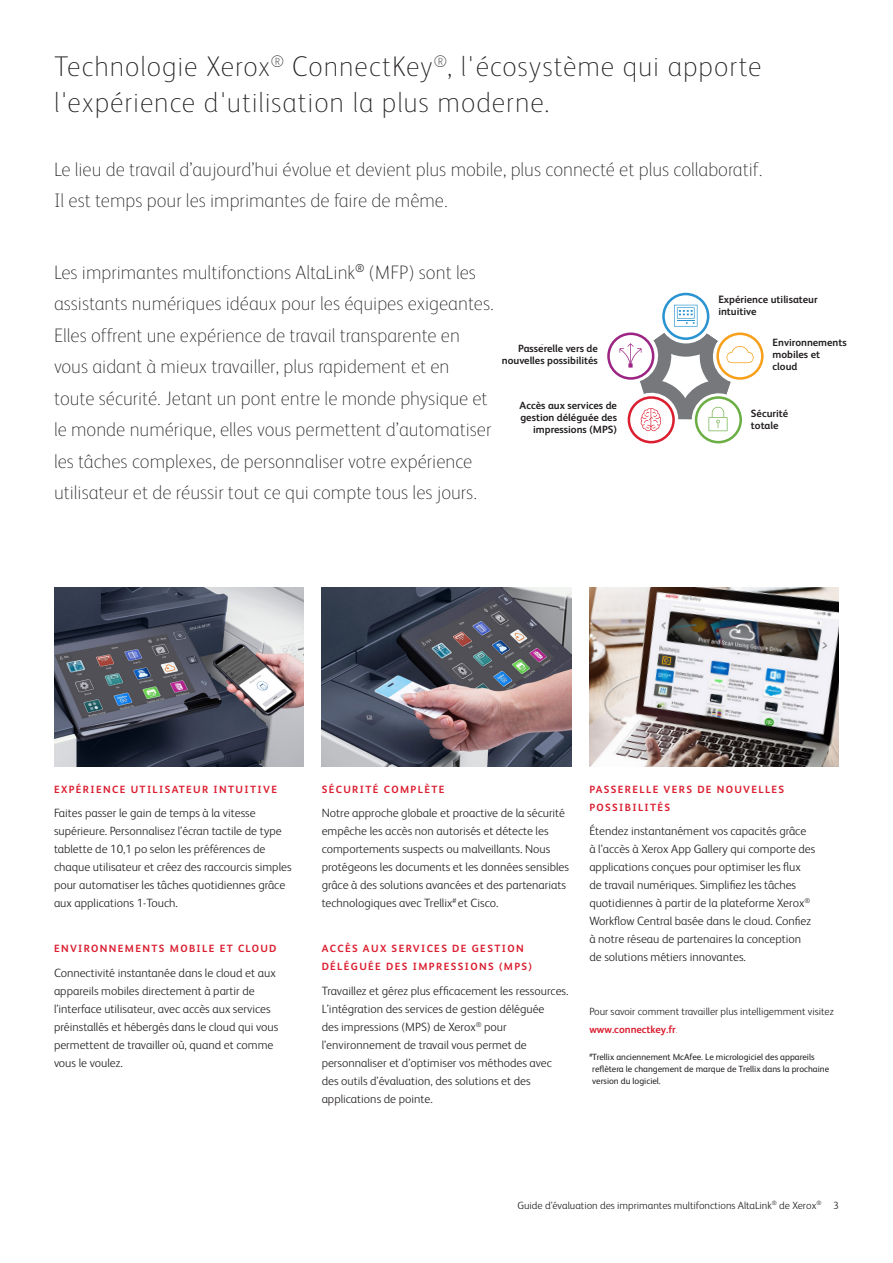
<style>
.page{position:relative;width:893px;height:1263px;background:#fff}
.page>*{position:absolute;margin:0;border:0;box-sizing:border-box;transform-origin:0 0}
.Head_16_20_color{font:100 28.5px/36px "Xerox Sans";letter-spacing:.03em;color:#231f20}
.Intro_Subhead{font:100 19.5px/31.5px "Xerox Sans";color:#231f20}
.Body_Text_8_5_12{font:300 12px/18px "Xerox Sans";color:#231f20}
.t1{font:700 11.85px/11.4px "Xerox Sans";color:#231f20;text-align:right}
.Title_Crosshead_left{font:700 10.5px/12px "Xerox Sans";color:#231f20}
.Call_to_action{font:300 10.5px/18px "Xerox Sans";color:#231f20}
.Body_Subhead_8_5_12{font:700 10.5px/18px "Xerox Sans";letter-spacing:.13em;color:#db1e30}
.Body_Text_8_5_12-2{font:700 10.5px/18px "Xerox Sans";letter-spacing:.13em;color:#db1e30}
.Legal{font:9px/12px "Xerox Sans";color:#231f20}
.s1{font-weight:700;color:#db1e30}
.s2{font-weight:100;color:#db1e30}
</style>
<div class="page">
<img style="left:589px;top:588px;width:250px;height:179px">
<img style="left:54px;top:588px;width:250px;height:179px">
<img style="left:322px;top:588px;width:249px;height:179px">
<div style="left:662px;top:293px;width:47px;height:47px;border:3px solid #2994d1;border-radius:50%"></div>
<div style="left:716px;top:332px;width:48px;height:48px;border:3px solid #f89f1c;border-radius:50%"></div>
<div style="left:628px;top:396px;width:47px;height:47px;border:3px solid #db1f31;border-radius:50%"></div>
<div style="left:695px;top:396px;width:47px;height:47px;border:3px solid #6baf44;border-radius:50%"></div>
<div style="left:607px;top:332px;width:47px;height:48px;border:3px solid #9c2483;border-radius:50%"></div>
<svg style="left:674px;top:305px;width:23px;height:22px"></svg>
<svg style="left:619px;top:333px;width:135px;height:98px"></svg>
<div style="left:751px;top:411px;width:88px;height:25px;background:#fff"></div>
<p class="Head_16_20_color" style="left:54px;top:47px;width:709px">Technologie Xerox<sup>®</sup> ConnectKey<sup>®</sup>, l'écosystème qui apporte l'expérience d'utilisation la plus moderne.</p>
<p class="Intro_Subhead" style="left:54px;top:152px;width:710px">Le lieu de travail d’aujourd’hui évolue et devient plus mobile, plus connecté et plus collaboratif.<br>Il est temps pour les imprimantes de faire de même.</p>
<p class="Intro_Subhead" style="left:54px;top:255px;width:441px">Les imprimantes multifonctions AltaLink<sup>®</sup> (MFP) sont les assistants numériques idéaux pour les équipes exigeantes.<br>Elles offrent une expérience de travail transparente en vous aidant à mieux travailler, plus rapidement et en toute sécurité. Jetant un pont entre le monde physique et le monde numérique, elles vous permettent d’automatiser les tâches complexes, de personnaliser votre expérience utilisateur et de réussir tout ce qui compte tous les jours.</p>
<p class="Title_Crosshead_left" style="left:718px;top:293px;width:101px">Expérience utilisateur intuitive</p>
<p class="t1" style="left:718px;top:293px;width:46px">Intuitive</p>
<p class="Title_Crosshead_left" style="left:773px;top:336px;width:76px">Environnements mobiles et cloud</p>
<p class="Title_Crosshead_left" style="left:751px;top:407px;width:39px">Sécurité totale</p>
<p class="Title_Crosshead_left" style="left:502px;top:342px;width:97px;text-align:right">Passerelle vers de nouvelles possibilités</p>
<p class="Title_Crosshead_left" style="left:520px;top:399px;width:99px;text-align:right">Accès aux services de gestion déléguée des impressions (MPS)</p>
<p class="t1" style="left:512px;top:343px;width:87px">Gateway to<br>New Possibilities</p>
<p class="t1" style="left:774px;top:343px;width:66px;text-align:left">Mobile and<br>Cloud Ready</p>
<p class="t1" style="left:524px;top:409px;width:94px">Enables Managed<br>Print Services</p>
<p class="t1" style="left:751px;top:420px;width:44px">Security</p>
<p class="Body_Subhead_8_5_12" style="left:54px;top:780px;width:224px">EXPÉRIENCE UTILISATEUR INTUITIVE</p>
<p class="Body_Text_8_5_12" style="left:54px;top:804px;width:239px">Faites passer le gain de temps à la vitesse supérieure. Personnalisez l’écran tactile de type tablette de 10,1 po selon les préférences de chaque utilisateur et créez des raccourcis simples pour automatiser les tâches quotidiennes grâce aux applications 1-Touch.</p>
<p class="Body_Subhead_8_5_12" style="left:54px;top:939px;width:224px">ENVIRONNEMENTS MOBILE ET CLOUD</p>
<p class="Body_Text_8_5_12" style="left:54px;top:963px;width:226px">Connectivité instantanée dans le cloud et aux appareils mobiles directement à partir de l’interface utilisateur, avec accès aux services préinstallés et hébergés dans le cloud qui vous permettent de travailler où, quand et comme vous le voulez.</p>
<p class="Body_Subhead_8_5_12" style="left:322px;top:780px;width:124px">SÉCURITÉ COMPLÈTE</p>
<p class="Body_Text_8_5_12" style="left:322px;top:804px;width:249px">Notre approche globale et proactive de la sécurité empêche les accès non autorisés et détecte les comportements suspects ou malveillants. Nous protégeons les documents et les données sensibles grâce à des solutions avancées et des partenariats technologiques avec Trellix<sup>#</sup> et Cisco.</p>
<p class="Body_Subhead_8_5_12" style="left:322px;top:939px;width:212px">ACCÈS AUX SERVICES DE GESTION<br>DÉLÉGUÉE DES IMPRESSIONS (MPS)</p>
<p class="Body_Text_8_5_12" style="left:322px;top:981px;width:248px">Travaillez et gérez plus efficacement les ressources.<br>L’intégration des services de gestion déléguée<br>des impressions (MPS) de Xerox<sup>®</sup> pour l’environnement de travail vous permet de personnaliser et d’optimiser vos méthodes avec des outils d’évaluation, des solutions et des applications de pointe.</p>
<p class="Body_Text_8_5_12-2" style="left:589px;top:780px;width:196px">PASSERELLE VERS DE NOUVELLES<br>POSSIBILITÉS</p>
<p class="Body_Text_8_5_12" style="left:589px;top:822px;width:228px">Étendez instantanément vos capacités grâce à l’accès à Xerox App Gallery qui comporte des applications conçues pour optimiser les flux de travail numériques. Simplifiez les tâches quotidiennes à partir de la plateforme Xerox<sup>® </sup>Workflow Central basée dans le cloud. Confiez à notre réseau de partenaires la conception de solutions métiers innovantes.</p>
<p class="Call_to_action" style="left:589px;top:1002px;width:246px">Pour savoir comment travailler plus intelligemment visitez <span class="s1">www.connectkey.fr</span><span class="s2">.</span></p>
<p class="Legal" style="left:592px;top:1051px;width:238px;text-indent:-3px"><sup>#</sup>Trellix anciennement McAfee. Le micrologiciel des appareils reflètera le changement de marque de Trellix dans la prochaine version du logiciel.</p>
<p class="Call_to_action" style="left:517px;top:1196px;width:323px">Guide d’évaluation des imprimantes multifonctions AltaLink<sup>®</sup> de Xerox<sup>®</sup> 3</p>
</div>
